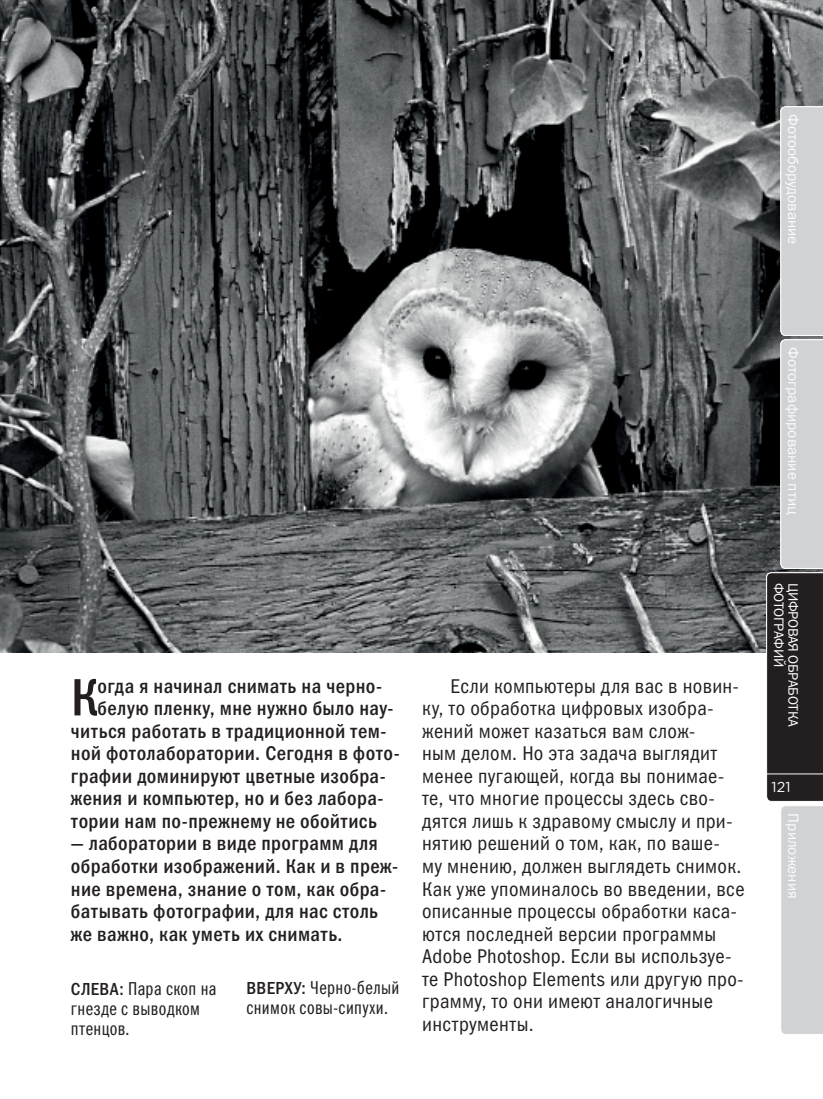
<style>
.page{position:relative;width:823px;height:1099px;background:#fff}
.page>*{position:absolute;margin:0;border:0;box-sizing:border-box;transform-origin:0 0}
.t1{font:52.75px "Franklin Gothic Medi Cond C";color:#231f20}
.t2{font:20px/22.5px "Franklin Gothic Book Cond C";letter-spacing:.015em;color:#231f20}
.t3{font:20px/22.5px "Franklin Gothic Medi Cond C";letter-spacing:.02em;color:#231f20}
.t4{font:18.75px/20px "Franklin Gothic Book Cmp C";letter-spacing:.02em;color:#231f20}
.t5{font:15px "Franklin Gothic Book C";color:#fcfcfc}
.t6{font:14.5px "Gotham Rounded";color:#fcfcfc}
.t7{font:13.75px "Franklin Gothic Book C";letter-spacing:-.02em;color:#fcfcfc}
.s1{font-family:"Franklin Gothic Medi Cond C";font-size:17.5px}
</style>
<div class="page">
<img style="left:0;top:0;width:822px;height:652px">
<svg style="left:765px;top:106px;width:57px;height:928px"></svg>
<hr style="left:765px;top:773px;width:57px;height:1px;background:#fcfcfc">
<p class="t5" style="left:798px;top:114px;width:131px;rotate:90deg">Фотооборудование</p>
<h1 class="t1" style="left:71px;top:679px;width:28px">К</h1>
<p class="t3" style="left:98px;top:676px;width:286px">огда я начинал снимать на черно-</p>
<p class="t3" style="left:98px;top:699px;width:297px">белую пленку, мне нужно было нау-</p>
<p class="t3" style="left:71px;top:721px;width:317px">читься работать в традиционной тем-</p>
<p class="t3" style="left:71px;top:744px;width:330px">ной фотолаборатории. Сегодня в фото-</p>
<p class="t3" style="left:71px;top:766px;width:316px">графии доминируют цветные изобра-</p>
<p class="t3" style="left:71px;top:789px;width:314px">жения и компьютер, но и без лабора-</p>
<p class="t3" style="left:71px;top:811px;width:307px">тории нам по-прежнему не обойтись</p>
<p class="t3" style="left:71px;top:834px;width:328px">— лаборатории в виде программ для обработки изображений. Как и в преж&shy;ние времена, знание о том, как обра&shy;батывать фотографии, для нас столь же важно, как уметь их снимать.</p>
<p class="t4" style="left:71px;top:979px;width:147px"><span class="s1">СЛЕВА:</span> Пара скоп на гнезде с выводком птенцов.</p>
<p class="t4" style="left:246px;top:979px;width:154px"><span class="s1">ВВЕРХУ:</span> Черно-белый снимок совы-сипухи.</p>
<p class="t2" style="left:422px;top:676px;width:323px;text-indent:28px">Если компьютеры для вас в новин&shy;ку, то обработка цифровых изобра&shy;жений может казаться вам слож-<br>ным делом. Но эта задача выглядит менее пугающей, когда вы понимае&shy;те, что многие процессы здесь сво&shy;дятся лишь к здравому смыслу и при&shy;нятию решений о том, как, по ваше&shy;му мнению, должен выглядеть снимок.<br>Как уже упоминалось во введении, все описанные процессы обработки каса&shy;ются последней версии программы Adobe Photoshop. Если вы используе&shy;те Photoshop Elements или другую про&shy;грамму, то они имеют аналогичные инструменты.</p>
<p class="t5" style="left:798px;top:347px;width:169px;rotate:90deg">Фотографирование птиц</p>
<p class="t7" style="left:783px;top:582px;width:86px;rotate:90deg">ФОТОГРАФИЙ</p>
<p class="t7" style="left:797px;top:582px;width:145px;rotate:90deg">ЦИФРОВАЯ ОБРАБОТКА</p>
<p class="t6" style="left:771px;top:781px;width:20px">121</p>
<p class="t5" style="left:798px;top:813px;width:87px;rotate:90deg">Приложения</p>
</div>
